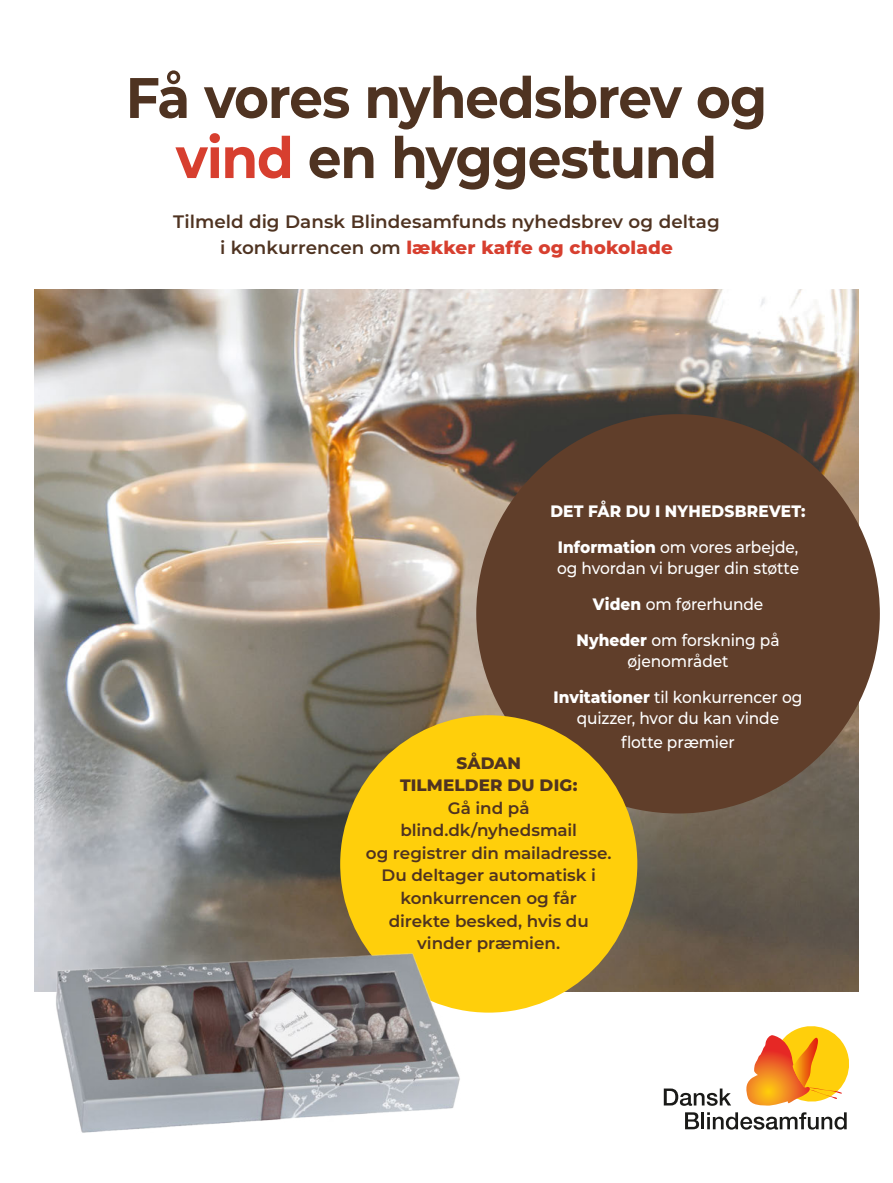
<style>
.page{position:relative;width:893px;height:1183px;background:#fff}
.page>*{position:absolute;margin:0;border:0;box-sizing:border-box;transform-origin:0 0}
.t1{font:700 57px/60px "Montserrat";letter-spacing:-.025em;color:#4f3321;text-align:center;scale:.93 1}
.t2{font:600 18px/25.5px "Montserrat";letter-spacing:.005em;color:#4f3321;text-align:center}
.t3{font:500 16.5px/21px "Montserrat";letter-spacing:-.005em;color:#fff;text-align:center;scale:.93 1}
.t4{font:600 16.5px/22.5px "Montserrat";letter-spacing:-.005em;color:#4f3321;text-align:center}
.t5{font:800 16.5px "Montserrat";letter-spacing:.01em;color:#fff;scale:.93 1}
.t6{font:800 16.5px/22.5px "Montserrat";letter-spacing:.01em;color:#4f3321;text-align:center}
.s1{color:#d73f2f}
.s2{font-weight:800;color:#d73f2f}
.s3{font-weight:800}
</style>
<div class="page">
<img style="left:34px;top:289px;width:825px;height:702px">
<div style="left:476px;top:414px;width:404px;height:399px;background:#603e2a;border-radius:50%"></div>
<div style="left:340px;top:715px;width:297px;height:297px;background:#ffcf0b;border-radius:50%"></div>
<img style="left:34px;top:943px;width:444px;height:190px">
<svg style="left:664px;top:1026px;width:185px;height:103px"></svg>
<h2 class="t1" style="left:126px;top:65px;width:691px">Få vores nyhedsbrev og <span class="s1">vind</span> en hyggestund</h2>
<p class="t2" style="left:173px;top:208px;width:548px">Tilmeld dig Dansk Blindesamfunds nyhedsbrev og deltag i konkurrencen om <span class="s2">lækker kaffe og chokolade</span></p>
<p class="t5" style="left:550px;top:499px;width:276px">DET FÅR DU I NYHEDSBREVET:</p>
<p class="t3" style="left:557px;top:536px;width:262px;text-align:left"><span class="s3">Information</span> om vores arbejde, og hvordan vi bruger din støtte</p>
<p class="t3" style="left:593px;top:593px;width:185px"><span class="s3">Viden</span> om førerhunde</p>
<p class="t3" style="left:576px;top:629px;width:220px"><span class="s3">Nyheder</span> om forskning på øjenområdet</p>
<p class="t3" style="left:554px;top:686px;width:269px"><span class="s3">Invitationer</span> til konkurrencer og quizzer, hvor du kan vinde</p>
<p class="t3" style="left:621px;top:731px;width:124px">flotte præmier</p>
<p class="t6" style="left:400px;top:750px;width:179px">SÅDAN<br>TILMELDER DU DIG:</p>
<p class="t4" style="left:366px;top:795px;width:247px">Gå ind på blind.dk/nyhedsmail<br>og registrer din mailadresse.<br>Du deltager automatisk i konkurrencen og får<br>direkte besked, hvis du vinder præmien.</p>
</div>
